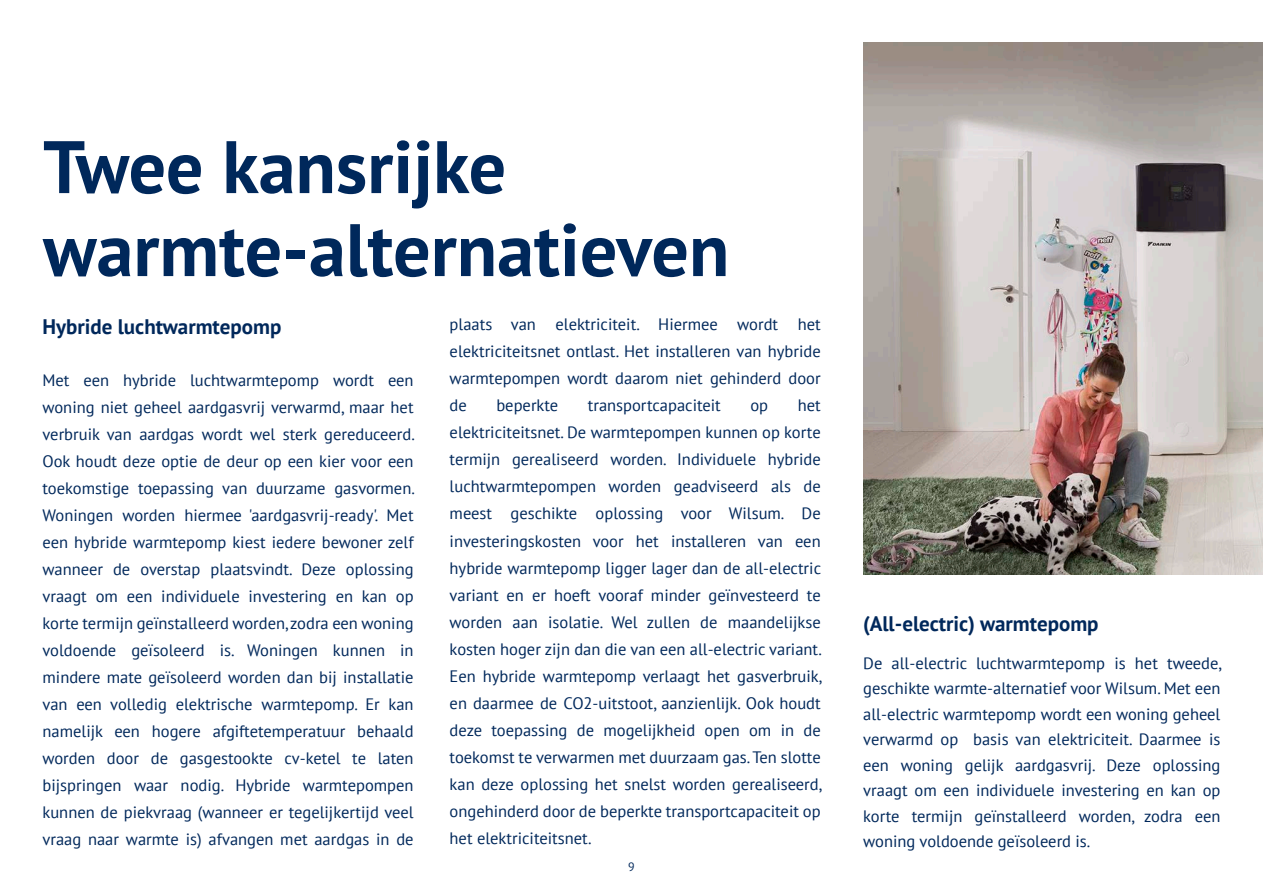
<style>
.page{position:relative;width:1263px;height:893px;background:#fff}
.page>*{position:absolute;margin:0;border:0;box-sizing:border-box;transform-origin:0 0}
.t1{font:700 74.1px/82.9px "PT Sans";color:#00285b}
.t2{font:700 21px "PT Sans";color:#00285b}
.t3{font:16.5px/27px "PT Sans";color:#00285b;text-align:justify}
.t4{font:12px "PT Sans";color:#00285b}
</style>
<div class="page">
<img style="left:863px;top:43px;width:400px;height:531px">
<h1 class="t1" style="left:43px;top:133px;width:688px">Twee kansrijke warmte-alternatieven</h1>
<p class="t2" style="left:43px;top:318px;width:240px">Hybride luchtwarmtepomp</p>
<p class="t3" style="left:43px;top:368px;width:374px">Met een hybride luchtwarmtepomp wordt een woning niet geheel aardgasvrij verwarmd, maar het verbruik van aardgas wordt wel sterk gereduceerd.<br>Ook houdt deze optie de deur op een kier voor een toekomstige toepassing van duurzame gasvormen.<br>Woningen worden hiermee 'aardgasvrij-ready'. Met een hybride warmtepomp kiest iedere bewoner zelf wanneer de overstap plaatsvindt. Deze oplossing vraagt om een individuele investering en kan op korte termijn geïnstalleerd worden,zodra een woning voldoende geïsoleerd is. Woningen kunnen in mindere mate geïsoleerd worden dan bij installatie van een volledig elektrische warmtepomp. Er kan namelijk een hogere afgiftetemperatuur behaald worden door de gasgestookte cv-ketel te laten bijspringen waar nodig. Hybride warmtepompen kunnen de piekvraag (wanneer er tegelijkertijd veel vraag naar warmte is) afvangen met aardgas in de</p>
<p class="t3" style="left:450px;top:313px;width:373px">plaats van elektriciteit. Hiermee wordt het elektriciteitsnet ontlast. Het installeren van hybride warmtepompen wordt daarom niet gehinderd door de</p>
<p class="t3" style="left:496px;top:394px;width:63px">beperkte</p>
<p class="t3" style="left:588px;top:394px;width:135px">transportcapaciteit</p>
<p class="t3" style="left:750px;top:394px;width:19px">op</p>
<p class="t3" style="left:450px;top:394px;width:374px;text-indent:348px">het elektriciteitsnet. De warmtepompen kunnen op korte termijn gerealiseerd worden. Individuele hybride luchtwarmtepompen worden geadviseerd als de meest geschikte oplossing voor Wilsum. De investeringskosten voor het installeren van een hybride warmtepomp ligger lager dan de all-electric variant en er hoeft vooraf minder geïnvesteerd te worden aan isolatie. Wel zullen de maandelijkse kosten hoger zijn dan die van een all-electric variant.<br>Een hybride warmtepomp verlaagt het gasverbruik, en daarmee de CO2-uitstoot, aanzienlijk. Ook houdt deze toepassing de mogelijkheid open om in de toekomst te verwarmen met duurzaam gas. Ten slotte kan deze oplossing het snelst worden gerealiseerd, ongehinderd door de beperkte transportcapaciteit op het elektriciteitsnet.</p>
<p class="t4" style="left:628px;top:862px;width:8px">9</p>
<p class="t2" style="left:863px;top:615px;width:237px">(All-electric) warmtepomp</p>
<p class="t3" style="left:863px;top:652px;width:360px;line-height:25.5px">De all-electric luchtwarmtepomp is het tweede, geschikte warmte-alternatief voor Wilsum. Met een all-electric warmtepomp wordt een woning geheel verwarmd op basis van elektriciteit. Daarmee is een woning gelijk aardgasvrij. Deze oplossing vraagt om een individuele investering en kan op korte termijn geïnstalleerd worden, zodra een woning voldoende geïsoleerd is.</p>
</div>
